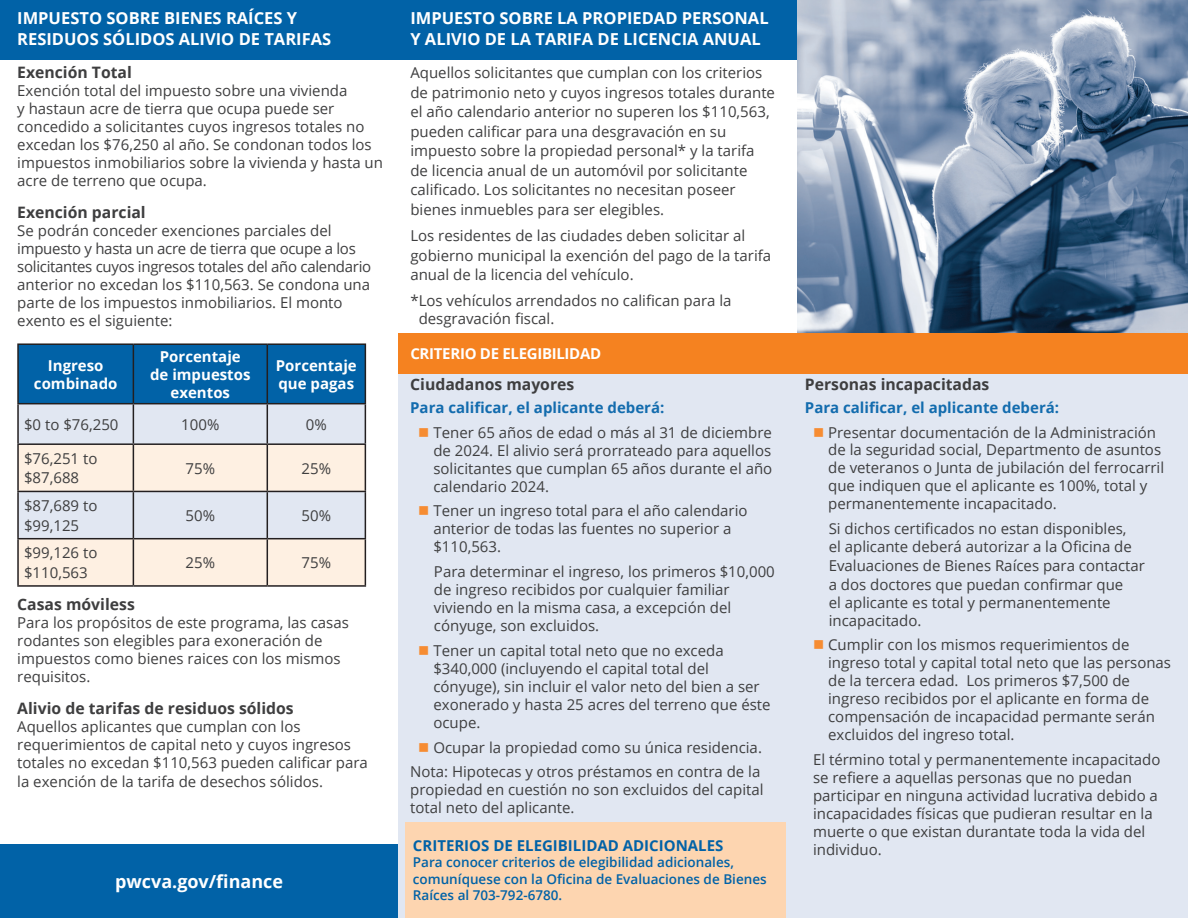
<style>
.page{position:relative;width:1188px;height:918px;background:#fff}
.page>*{position:absolute;margin:0;border:0;box-sizing:border-box;transform-origin:0 0}
.t1{font:700 18px "Open Sans";color:#fff}
.Subhead{font:700 16.5px/21px "Open Sans";color:#fff}
.Heads{font:700 16.5px/21px "Open Sans";color:#fff}
.Subhead-2{font:700 15.75px "Open Sans";color:#3e3e3f}
.Text_Regular{font:15px/18px "Open Sans";color:#3e3e3f}
.Heads-2{font:15px/18px "Open Sans";color:#3e3e3f}
.Subhead-3{font:15px/19.5px "Open Sans";color:#3e3e3f}
.Subhead-4{font:700 15px "Open Sans";color:#136cae}
.Text_Regular-2{font:700 15px/18px "Open Sans";color:#fff;text-align:center}
.Heads-3{font:700 15px "Open Sans";color:#0162a7}
.Heads-4{font:700 15px "Open Sans";letter-spacing:-.02em;color:#fff}
.Text_Regular-3{font:600 13.5px/16.5px "Open Sans";color:#0162a7}
.s1{font-style:inherit}
.s2{color:#f68c32}
</style>
<div class="page">
<div style="left:0;top:844px;width:796px;height:74px;background:#0162a7"></div>
<div style="left:398px;top:350px;width:790px;height:568px;background:#e1e7f2"></div>
<div style="left:0;top:0;width:796px;height:60px;background:#0162a7"></div>
<div style="left:19px;top:345px;width:346px;height:58px;background:#0162a7"></div>
<div style="left:19px;top:404px;width:346px;height:39px;background:#e1e7f2"></div>
<svg style="left:19px;top:445px;width:346px;height:140px;fill:#fef0e2"></svg>
<hr style="left:17px;top:404px;width:2px;height:39px;background:#231f20">
<hr style="left:133px;top:404px;width:1px;height:39px;background:#231f20">
<hr style="left:267px;top:404px;width:1px;height:39px;background:#231f20">
<hr style="left:365px;top:404px;width:1px;height:39px;background:#231f20">
<hr style="left:17px;top:443px;width:116px;height:2px;background:#231f20">
<hr style="left:17px;top:445px;width:2px;height:46px;background:#231f20">
<hr style="left:133px;top:443px;width:134px;height:2px;background:#231f20">
<hr style="left:133px;top:445px;width:1px;height:46px;background:#231f20">
<hr style="left:267px;top:443px;width:99px;height:2px;background:#231f20">
<hr style="left:267px;top:445px;width:1px;height:46px;background:#231f20">
<hr style="left:365px;top:445px;width:1px;height:46px;background:#231f20">
<hr style="left:17px;top:491px;width:116px;height:1px;background:#231f20">
<hr style="left:17px;top:492px;width:2px;height:46px;background:#231f20">
<hr style="left:133px;top:491px;width:134px;height:1px;background:#231f20">
<hr style="left:133px;top:492px;width:1px;height:46px;background:#231f20">
<hr style="left:267px;top:491px;width:99px;height:1px;background:#231f20">
<hr style="left:267px;top:492px;width:1px;height:46px;background:#231f20">
<hr style="left:365px;top:492px;width:1px;height:46px;background:#231f20">
<hr style="left:17px;top:538px;width:116px;height:1px;background:#231f20">
<hr style="left:17px;top:539px;width:2px;height:46px;background:#231f20">
<hr style="left:133px;top:538px;width:134px;height:1px;background:#231f20">
<hr style="left:133px;top:539px;width:1px;height:46px;background:#231f20">
<hr style="left:267px;top:538px;width:99px;height:1px;background:#231f20">
<hr style="left:267px;top:539px;width:1px;height:46px;background:#231f20">
<hr style="left:365px;top:539px;width:1px;height:46px;background:#231f20">
<hr style="left:17px;top:585px;width:116px;height:2px;background:#231f20">
<hr style="left:133px;top:585px;width:134px;height:2px;background:#231f20">
<hr style="left:267px;top:585px;width:99px;height:2px;background:#231f20">
<hr style="left:267px;top:343px;width:99px;height:2px;background:#231f20">
<hr style="left:365px;top:345px;width:1px;height:58px;background:#231f20">
<hr style="left:267px;top:403px;width:99px;height:1px;background:#231f20">
<hr style="left:17px;top:343px;width:116px;height:2px;background:#231f20">
<hr style="left:17px;top:345px;width:2px;height:58px;background:#231f20">
<hr style="left:17px;top:403px;width:116px;height:1px;background:#231f20">
<hr style="left:133px;top:343px;width:134px;height:2px;background:#231f20">
<hr style="left:133px;top:345px;width:1px;height:58px;background:#231f20">
<hr style="left:267px;top:345px;width:1px;height:58px;background:#231f20">
<hr style="left:133px;top:403px;width:134px;height:1px;background:#231f20">
<div style="left:405px;top:822px;width:381px;height:96px;background:#fdd5b0"></div>
<img style="left:797px;top:0;width:391px;height:333px">
<div style="left:398px;top:333px;width:790px;height:40px;background:#f58220"></div>
<p class="Heads" style="left:17px;top:7px;width:315px">IMPUESTO SOBRE BIENES RAÍCES Y<br>RESIDUOS SÓLIDOS ALIVIO DE TARIFAS</p>
<p class="Subhead-2" style="left:17px;top:61px;width:116px">Exención Total</p>
<p class="Heads-2" style="left:17px;top:81px;width:367px">Exención total del impuesto sobre una vivienda<br>y hastaun acre de tierra que ocupa puede ser concedido a solicitantes cuyos ingresos totales no excedan los $76,250 al año. Se condonan todos los impuestos inmobiliarios sobre la vivienda y hasta un acre de terreno que ocupa.</p>
<p class="Subhead-2" style="left:17px;top:201px;width:130px">Exención parcial</p>
<p class="Heads-2" style="left:17px;top:221px;width:355px">Se podrán conceder exenciones parciales del impuesto y hasta un acre de tierra que ocupe a los solicitantes cuyos ingresos totales del año calendario anterior no excedan los $110,563. Se condona una parte de los impuestos inmobiliarios. El monto exento es el siguiente:</p>
<p class="Text_Regular-2" style="left:34px;top:356px;width:85px">Ingreso combinado</p>
<p class="Text_Regular-2" style="left:150px;top:347px;width:102px">Porcentaje de impuestos exentos</p>
<p class="Text_Regular-2" style="left:276px;top:356px;width:82px;text-align:left">Porcentaje que pagas</p>
<p class="Text_Regular" style="left:24px;top:415px;width:96px">$0 to $76,250</p>
<p class="Text_Regular" style="left:181px;top:415px;width:40px">100%</p>
<p class="Text_Regular" style="left:306px;top:415px;width:22px">0%</p>
<p class="Text_Regular" style="left:24px;top:448px;width:75px;line-height:19.5px">$7<span class="s1">6</span>,251 to $87,688</p>
<p class="Text_Regular" style="left:186px;top:459px;width:31px">75%</p>
<p class="Text_Regular" style="left:302px;top:459px;width:31px">25%</p>
<p class="Text_Regular" style="left:24px;top:495px;width:75px;line-height:19.5px">$87,689 to $99,125</p>
<p class="Text_Regular" style="left:186px;top:506px;width:31px">50%</p>
<p class="Text_Regular" style="left:302px;top:506px;width:31px">50%</p>
<p class="Text_Regular" style="left:24px;top:543px;width:75px;line-height:19.5px">$99,126 to $110,563</p>
<p class="Text_Regular" style="left:186px;top:553px;width:31px">25%</p>
<p class="Text_Regular" style="left:302px;top:553px;width:31px">75%</p>
<p class="Subhead-2" style="left:17px;top:593px;width:119px">Casas móviless</p>
<p class="Text_Regular" style="left:17px;top:613px;width:333px">Para los propósitos de este programa, las casas rodantes son elegibles para exoneración de impuestos como bienes raices con los mismos requisitos.</p>
<p class="Subhead-2" style="left:17px;top:697px;width:278px">Alivio de tarifas de residuos sólidos</p>
<p class="Text_Regular" style="left:17px;top:717px;width:352px">Aquellos aplicantes que cumplan con los requerimientos de capital neto y cuyos ingresos totales no excedan $110,563 pueden calificar para</p>
<p class="Text_Regular" style="left:17px;top:772px;width:307px">la exención de la tarifa de desechos sólidos.</p>
<p class="t1" style="left:115px;top:869px;width:170px">pwcva.gov/finance</p>
<p class="Subhead" style="left:410px;top:7px;width:360px">IMPUESTO SOBRE LA PROPIEDAD PERSONAL<br>Y ALIVIO DE LA TARIFA DE LICENCIA ANUAL</p>
<p class="Subhead-3" style="left:410px;top:63px;width:366px">Aquellos solicitantes que cumplan con los criterios de patrimonio neto y cuyos ingresos totales durante el año calendario anterior no superen los $110,563, pueden calificar para una desgravación en su impuesto sobre la propiedad personal* y la tarifa de licencia anual de un automóvil por solicitante calificado. Los solicitantes no necesitan poseer bienes inmuebles para ser elegibles.</p>
<p class="Text_Regular" style="left:410px;top:225px;width:362px;line-height:19.5px">Los residentes de las ciudades deben solicitar al gobierno municipal la exención del pago de la tarifa anual de la licencia del vehículo.</p>
<p class="Text_Regular" style="left:419px;top:291px;width:314px;text-indent:-8px">*Los vehículos arrendados no califican para la desgravación fiscal.</p>
<p class="Heads-4" style="left:410px;top:343px;width:192px">CRITERIO DE ELEGIBILIDAD</p>
<p class="Subhead-2" style="left:410px;top:374px;width:166px">Ciudadanos mayores</p>
<p class="Subhead-4" style="left:410px;top:397px;width:256px">Para calificar, el aplicante deberá:</p>
<p class="Text_Regular" style="left:433px;top:423px;width:340px;text-align:justify;text-indent:-15px"><span class="s2">■</span> Tener 65 años de edad o más al 31 de diciembre de 2024. El alivio será prorrateado para aquellos solicitantes que cumplan 65 años durante el año calendario 2024.</p>
<p class="Text_Regular" style="left:433px;top:502px;width:316px;text-indent:-15px"><span class="s2">■</span> Tener un ingreso total para el año calendario anterior de todas las fuentes no superior a $110,563.</p>
<p class="Text_Regular" style="left:434px;top:562px;width:342px">Para determinar el ingreso, los primeros $10,000 de ingreso recibidos por cualquier familiar viviendo en la misma casa, a excepción del cónyuge, son excluidos.</p>
<p class="Text_Regular" style="left:433px;top:641px;width:339px;text-indent:-15px"><span class="s2">■</span> Tener un capital total neto que no exceda $340,000 (incluyendo el capital total del cónyuge), sin incluir el valor neto del bien a ser exonerado y hasta 25 acres del terreno que éste ocupe.</p>
<p class="Text_Regular" style="left:418px;top:738px;width:345px"><span class="s2">■</span> Ocupar la propiedad como su única residencia.</p>
<p class="Text_Regular" style="left:410px;top:763px;width:355px">Nota: Hipotecas y otros préstamos en contra de la propiedad en cuestión no son excluidos del capital total neto del aplicante.</p>
<p class="Heads-3" style="left:413px;top:835px;width:312px">CRITERIOS DE ELEGIBILIDAD ADICIONALES</p>
<p class="Text_Regular-3" style="left:413px;top:854px;width:355px">Para conocer criterios de elegibilidad adicionales, comuníquese con la Oficina de Evaluaciones de Bienes<br>Raíces al 703-792-6780.</p>
<p class="Subhead-2" style="left:805px;top:374px;width:186px">Personas incapacitadas</p>
<p class="Subhead-4" style="left:805px;top:397px;width:256px">Para calificar, el aplicante deberá:</p>
<p class="Text_Regular" style="left:828px;top:423px;width:338px;text-indent:-15px"><span class="s2">■</span> Presentar documentación de la Administración de la seguridad social, Departmento de asuntos de veteranos o Junta de jubilación del ferrocarril que indiquen que el aplicante es 100%, total y permanentemente incapacitado.</p>
<p class="Text_Regular" style="left:829px;top:519px;width:318px">Si dichos certificados no estan disponibles,<br>el aplicante deberá autorizar a la Oficina de Evaluaciones de Bienes Raíces para contactar a dos doctores que puedan confirmar que<br>el aplicante es total y permanentemente incapacitado.</p>
<p class="Text_Regular" style="left:828px;top:635px;width:344px;text-indent:-15px"><span class="s2">■</span> Cumplir con los mismos requerimientos de ingreso total y capital total neto que las personas de la tercera edad. Los primeros $7,500 de ingreso recibidos por el aplicante en forma de compensación de incapacidad permante serán excluidos del ingreso total.</p>
<p class="Text_Regular" style="left:813px;top:750px;width:349px">El término total y permanentemente incapacitado se refiere a aquellas personas que no puedan participar en ninguna actividad lucrativa debido a incapacidades físicas que pudieran resultar en la muerte o que existan durantate toda la vida del individuo.</p>
</div>
